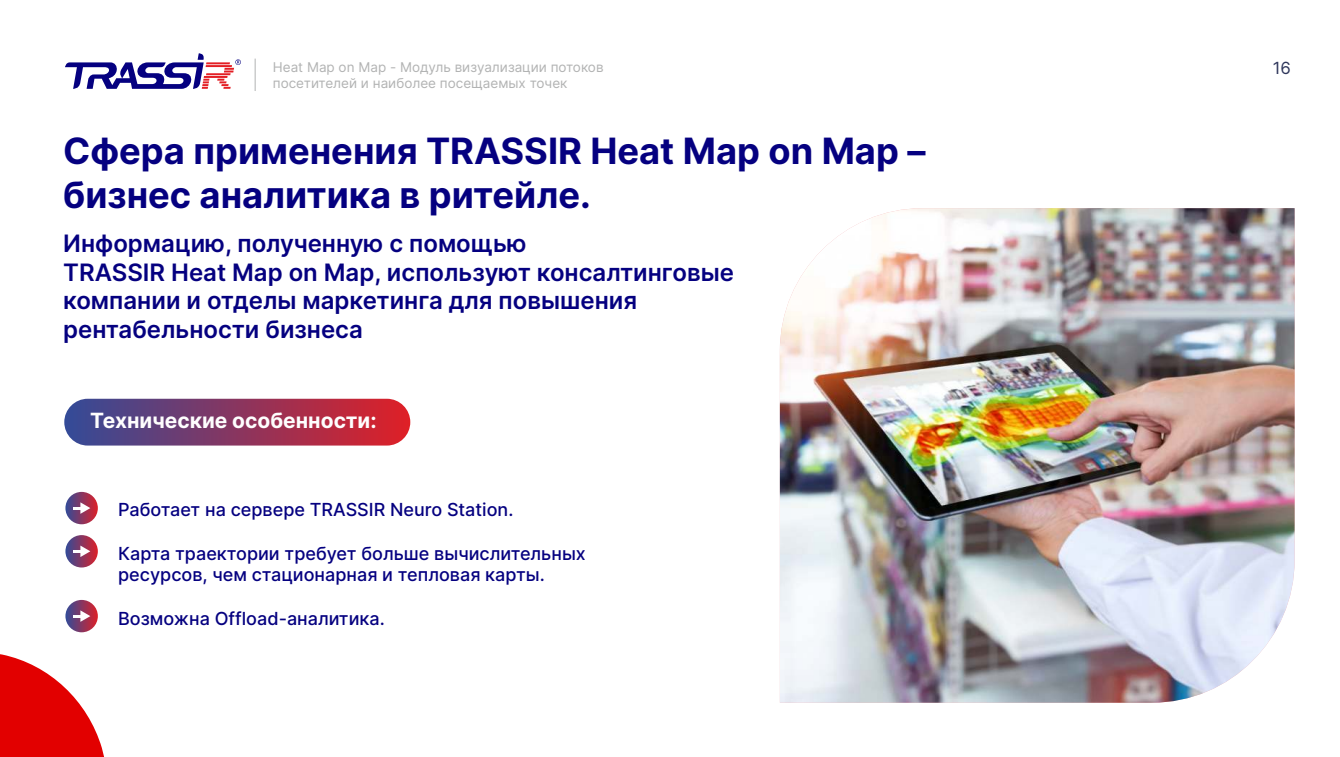
<style>
.page{position:relative;width:1340px;height:757px;background:#fff}
.page>*{position:absolute;margin:0;border:0;box-sizing:border-box;transform-origin:0 0}
.t1{font:700 36.3px/43.5px "Inter";color:#050080}
.t2{font:600 24px/28.8px "Inter";color:#050080}
.t3{font:700 21px "Inter";color:#fefefe}
.t4{font:500 18px/21.8px "Inter";color:#050080}
.t5{font:16.8px "Inter";color:#2e365b}
.t6{font:13.5px/16.4px "Inter";color:#b2b3b3}
</style>
<div class="page">
<svg style="left:65px;top:53px;width:176px;height:36px"></svg>
<hr style="left:255px;top:59px;width:1px;height:32px;background:#b2b3b3">
<svg style="left:65px;top:492px;width:33px;height:32px"></svg>
<svg style="left:73px;top:502px;width:17px;height:12px"></svg>
<svg style="left:65px;top:535px;width:33px;height:32px"></svg>
<svg style="left:73px;top:545px;width:17px;height:12px"></svg>
<svg style="left:65px;top:600px;width:33px;height:32px"></svg>
<svg style="left:73px;top:610px;width:17px;height:12px"></svg>
<img style="left:780px;top:208px;width:514px;height:495px">
<div style="left:64px;top:399px;width:346px;height:46px;background:linear-gradient(to right,#334c99,#df2026);border-radius:23px"></div>
<svg style="left:0;top:654px;width:104px;height:103px"></svg>
<p class="t6" style="left:273px;top:58px;width:332px">Heat Map on Map - Модуль визуализации потоков посетителей и наиболее посещаемых точек</p>
<h1 class="t1" style="left:63px;top:129px;width:863px">Сфера применения TRASSIR Heat Map on Map – бизнес аналитика в ритейле.</h1>
<h2 class="t2" style="left:63px;top:229px;width:672px">Информацию, полученную с помощью<br>TRASSIR Heat Map on Map, используют консалтинговые компании и отделы маркетинга для повышения рентабельности бизнеса</h2>
<p class="t3" style="left:90px;top:408px;width:288px">Технические особенности:</p>
<p class="t4" style="left:118px;top:498px;width:397px">Работает на сервере TRASSIR Neuro Station.</p>
<p class="t4" style="left:118px;top:542px;width:469px">Карта траектории требует больше вычислительных ресурсов, чем стационарная и тепловая карты.</p>
<p class="t4" style="left:118px;top:607px;width:268px">Возможна Offload-аналитика.</p>
<p class="t5" style="left:1272px;top:58px;width:20px">16</p>
</div>
